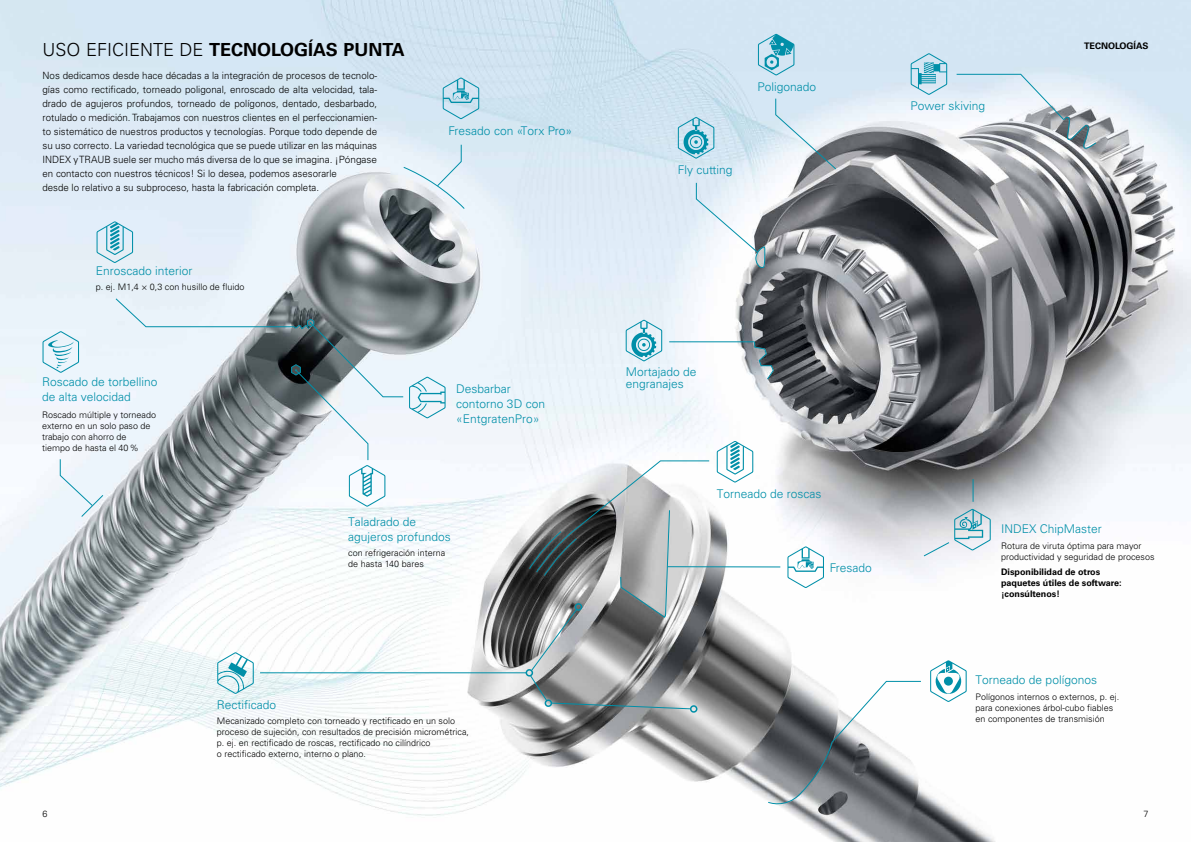
<style>
.page{position:relative;width:1191px;height:842px;background:#fff}
.page>*{position:absolute;margin:0;border:0;box-sizing:border-box;transform-origin:0 0}
.t1{font:700 18px "Univers LT Std";color:#000}
.t2{font:300 12px/15px "INDEX Univers";color:#008fa8}
.t3{font:300 10px/14px "INDEX Univers";color:#000}
.t4{font:300 9px/11px "INDEX Univers";color:#000}
.t5{font:700 9px/11px "Univers";color:#000}
.t6{font:700 9px "Univers LT Std";color:#000}
.s1{font-family:"INDEX Univers";font-weight:300}
</style>
<div class="page">
<img style="left:0;top:0;width:1191px;height:842px">
<svg style="left:972px;top:479px;width:1px;height:23px"></svg>
<svg style="left:775px;top:98px;width:61px;height:72px"></svg>
<svg style="left:956px;top:74px;width:140px;height:75px"></svg>
<svg style="left:696px;top:182px;width:69px;height:87px"></svg>
<svg style="left:403px;top:145px;width:62px;height:64px;background:#d3e0e7"></svg>
<svg style="left:767px;top:681px;width:154px;height:128px"></svg>
<hr style="left:260px;top:672px;width:266px;height:1px;background:#008fa8">
<div style="left:525px;top:669px;width:8px;height:7px;border:2px solid #008fa8;border-radius:50%"></div>
<hr style="left:667px;top:566px;width:113px;height:1px;background:#008fa8">
<svg style="left:529px;top:460px;width:180px;height:254px;background:#9fa3a4"></svg>
<hr style="left:669px;top:342px;width:85px;height:1px;background:#008fa8">
<svg style="left:754px;top:341px;width:20px;height:39px"></svg>
<svg style="left:60px;top:459px;width:44px;height:58px"></svg>
<svg style="left:217px;top:652px;width:37px;height:42px"></svg>
<svg style="left:930px;top:660px;width:36px;height:42px"></svg>
<svg style="left:923px;top:509px;width:67px;height:48px"></svg>
<svg style="left:787px;top:546px;width:37px;height:42px"></svg>
<svg style="left:115px;top:298px;width:330px;height:209px"></svg>
<svg style="left:625px;top:320px;width:37px;height:41px;background:#a1d3df"></svg>
<svg style="left:678px;top:117px;width:36px;height:42px;background:#93cadb"></svg>
<svg style="left:758px;top:34px;width:36px;height:41px"></svg>
<svg style="left:910px;top:53px;width:37px;height:42px;background:#a3d1e1"></svg>
<svg style="left:717px;top:441px;width:36px;height:42px"></svg>
<svg style="left:97px;top:221px;width:36px;height:42px;background:#b1d9e6"></svg>
<svg style="left:443px;top:77px;width:36px;height:42px;background:#acd4e4"></svg>
<svg style="left:43px;top:331px;width:36px;height:42px;background:#c9e5ef"></svg>
<h1 class="t1" style="left:43px;top:39px;width:364px"><span class="s1">USO EFICIENTE DE</span> TECNOLOGÍAS PUNTA</h1>
<p class="t3" style="left:43px;top:68px;width:336px">Nos dedicamos desde hace décadas a la integración de procesos de tecnolo&shy;gías como rectificado, torneado poligonal, enroscado de alta velocidad, tala&shy;drado de agujeros profundos, torneado de polígonos, dentado, desbarbado, rotulado o medición. Trabajamos con nuestros clientes en el perfeccionamien&shy;to sistemático de nuestros productos y tecnologías. Porque todo depende de su uso correcto. La variedad tecnológica que se puede utilizar en las máquinas INDEX y TRAUB suele ser mucho más diversa de lo que se imagina. ¡Póngase en contacto con nuestros técnicos! Si lo desea, podemos asesorarle<br>desde lo relativo a su subproceso, hasta la fabricación completa.</p>
<p class="t2" style="left:96px;top:263px;width:98px">Enroscado interior</p>
<p class="t4" style="left:96px;top:281px;width:150px">p. ej. M1,4 × 0,3 con husillo de fluido</p>
<p class="t2" style="left:42px;top:375px;width:117px">Roscado de torbellino de alta velocidad</p>
<p class="t4" style="left:42px;top:409px;width:116px">Roscado múltiple y torneado externo en un solo paso de trabajo con ahorro de tiempo de hasta el 40 %</p>
<p class="t2" style="left:448px;top:124px;width:125px">Fresado con «Torx Pro»</p>
<p class="t2" style="left:456px;top:381px;width:90px">Desbarbar contorno 3D con «EntgratenPro»</p>
<p class="t2" style="left:348px;top:514px;width:104px">Taladrado de agujeros profundos</p>
<p class="t4" style="left:348px;top:547px;width:99px">con refrigeración interna de hasta 140 bares</p>
<p class="t2" style="left:217px;top:697px;width:61px">Rectificado</p>
<p class="t4" style="left:217px;top:715px;width:254px">Mecanizado completo con torneado y rectificado en un solo proceso de sujeción, con resultados de precisión micrométrica, p. ej. en rectificado de roscas, rectificado no cilíndrico<br>o rectificado externo, interno o plano.</p>
<p class="t2" style="left:757px;top:80px;width:60px">Poligonado</p>
<p class="t2" style="left:678px;top:162px;width:56px">Fly cutting</p>
<p class="t2" style="left:910px;top:98px;width:76px">Power skiving</p>
<p class="t6" style="left:1084px;top:41px;width:66px">TECNOLOGÍAS</p>
<p class="t2" style="left:625px;top:366px;width:72px;line-height:12px">Mortajado de engranajes</p>
<p class="t2" style="left:716px;top:486px;width:106px">Torneado de roscas</p>
<p class="t2" style="left:830px;top:560px;width:44px">Fresado</p>
<p class="t2" style="left:1001px;top:522px;width:102px">INDEX ChipMaster</p>
<p class="t4" style="left:1001px;top:540px;width:155px">Rotura de viruta óptima para mayor productividad y seguridad de procesos</p>
<p class="t5" style="left:1001px;top:566px;width:122px">Disponibilidad de otros paquetes útiles de software: ¡consúltenos!</p>
<p class="t2" style="left:975px;top:673px;width:123px">Torneado de polígonos</p>
<p class="t4" style="left:975px;top:691px;width:145px">Polígonos internos o externos, p. ej. para conexiones árbol-cubo fiables en componentes de transmisión</p>
<p class="t4" style="left:43px;top:809px;width:7px">6</p>
<p class="t4" style="left:1143px;top:809px;width:7px">7</p>
</div>
